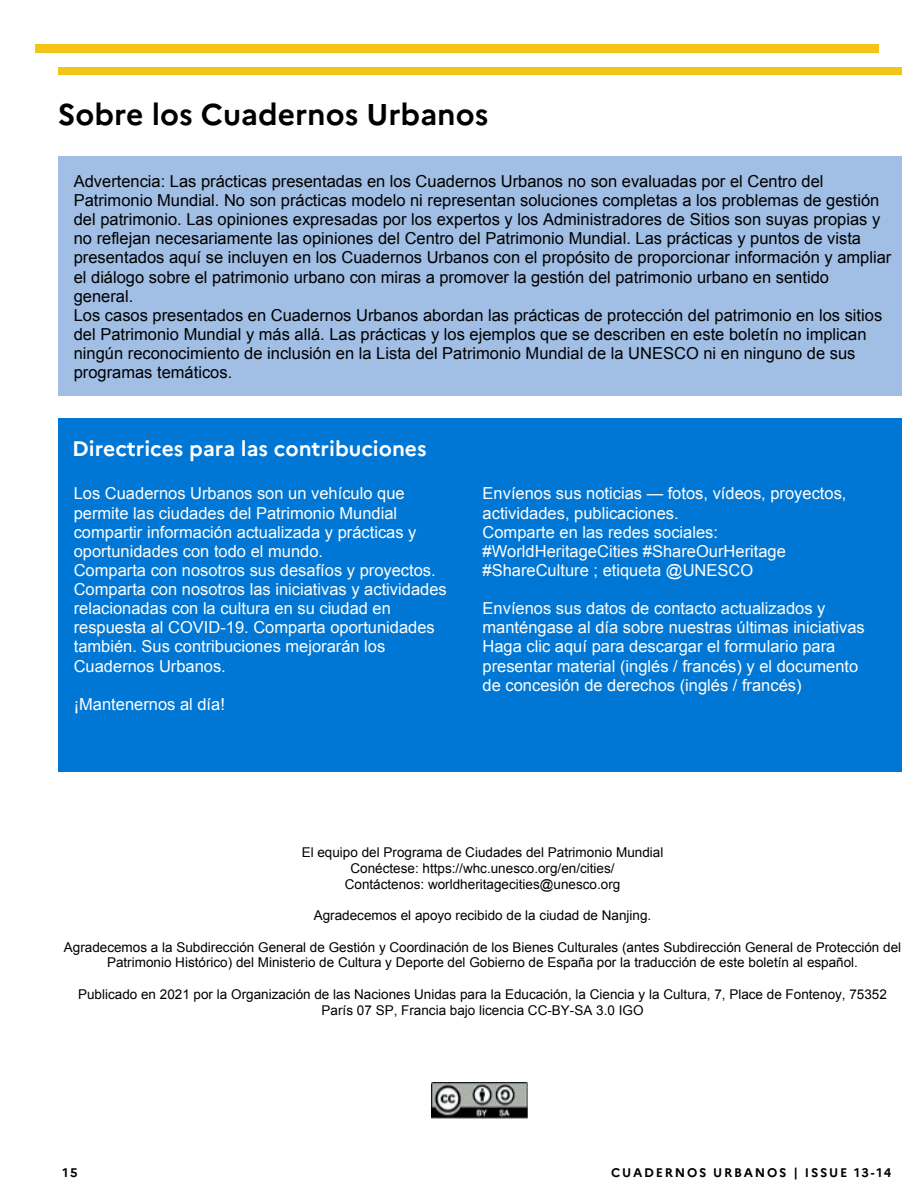
<style>
.page{position:relative;width:918px;height:1188px;background:#fff}
.page>*{position:absolute;margin:0;border:0;box-sizing:border-box;transform-origin:0 0}
.t1{font:700 30px "Marianne";color:#000}
.t2{font:700 21px "Marianne";color:#fff}
.t3{font:16.5px/19.2px "Arial";color:#000}
.t4{font:16.5px/19.2px "Arial";color:#fff}
.t5{font:13.5px/15.8px "Arial";color:#000;text-align:center}
.t6{font:700 12.45px "Marianne";letter-spacing:.14em;color:#000}
</style>
<div class="page">
<div style="left:35px;top:45px;width:844px;height:7px;background:#f4c519"></div>
<div style="left:58px;top:156px;width:844px;height:240px;background:#a1bee4"></div>
<div style="left:58px;top:67px;width:844px;height:8px;background:#f4c519"></div>
<div style="left:58px;top:419px;width:844px;height:353px;background:#0077d4"></div>
<img style="left:431px;top:1082px;width:97px;height:36px">
<p class="t1" style="left:58px;top:96px;width:432px">Sobre los Cuadernos Urbanos</p>
<p class="t3" style="left:74px;top:172px;width:819px">Advertencia: Las prácticas presentadas en los Cuadernos Urbanos no son evaluadas por el Centro del Patrimonio Mundial. No son prácticas modelo ni representan soluciones completas a los problemas de gestión del patrimonio. Las opiniones expresadas por los expertos y los Administradores de Sitios son suyas propias y no reflejan necesariamente las opiniones del Centro del Patrimonio Mundial. Las prácticas y puntos de vista presentados aquí se incluyen en los Cuadernos Urbanos con el propósito de proporcionar información y ampliar el diálogo sobre el patrimonio urbano con miras a promover la gestión del patrimonio urbano en sentido general.</p>
<p class="t3" style="left:74px;top:306px;width:810px">Los casos presentados en Cuadernos Urbanos abordan las prácticas de protección del patrimonio en los sitios del Patrimonio Mundial y más allá. Las prácticas y los ejemplos que se describen en este boletín no implican ningún reconocimiento de inclusión en la Lista del Patrimonio Mundial de la UNESCO ni en ninguno de sus programas temáticos.</p>
<p class="t2" style="left:72px;top:436px;width:356px">Directrices para las contribuciones</p>
<p class="t4" style="left:74px;top:484px;width:344px">Los Cuadernos Urbanos son un vehículo que permite las ciudades del Patrimonio Mundial compartir información actualizada y prácticas y oportunidades con todo el mundo.</p>
<p class="t4" style="left:74px;top:561px;width:375px">Comparta con nosotros sus desafíos y proyectos.<br>Comparta con nosotros las iniciativas y actividades relacionadas con la cultura en su ciudad en respuesta al COVID-19. Comparta oportunidades también. Sus contribuciones mejorarán los Cuadernos Urbanos.</p>
<p class="t4" style="left:74px;top:695px;width:153px">¡Mantenernos al día!</p>
<p class="t4" style="left:483px;top:484px;width:365px">Envíenos sus noticias — fotos, vídeos, proyectos, actividades, publicaciones.</p>
<p class="t4" style="left:483px;top:523px;width:305px">Comparte en las redes sociales: #WorldHeritageCities #ShareOurHeritage #ShareCulture ; etiqueta @UNESCO</p>
<p class="t4" style="left:483px;top:599px;width:384px">Envíenos sus datos de contacto actualizados y manténgase al día sobre nuestras últimas iniciativas</p>
<p class="t4" style="left:483px;top:637px;width:377px">Haga clic aquí para descargar el formulario para presentar material (inglés / francés) y el documento de concesión de derechos (inglés / francés)</p>
<p class="t5" style="left:302px;top:845px;width:363px">El equipo del Programa de Ciudades del Patrimonio Mundial</p>
<p class="t5" style="left:351px;top:860px;width:266px">Conéctese: https://whc.unesco.org/en/cities/</p>
<p class="t5" style="left:345px;top:876px;width:277px">Contáctenos: worldheritagecities@unesco.org</p>
<p class="t5" style="left:314px;top:908px;width:339px">Agradecemos el apoyo recibido de la ciudad de Nanjing.</p>
<p class="t5" style="left:64px;top:939px;width:839px">Agradecemos a la Subdirección General de Gestión y Coordinación de los Bienes Culturales (antes Subdirección General de Protección del<br>Patrimonio Histórico) del Ministerio de Cultura y Deporte del Gobierno de España por la traducción de este boletín al español.</p>
<p class="t5" style="left:78px;top:986px;width:810px">Publicado en 2021 por la Organización de las Naciones Unidas para la Educación, la Ciencia y la Cultura, 7, Place de Fontenoy, 75352<br>París 07 SP, Francia bajo licencia CC-BY-SA 3.0 IGO</p>
<p class="t6" style="left:63px;top:1165px;width:16px">15</p>
<p class="t6" style="left:611px;top:1165px;width:282px">CUADERNOS URBANOS | ISSUE 13-14</p>
</div>
